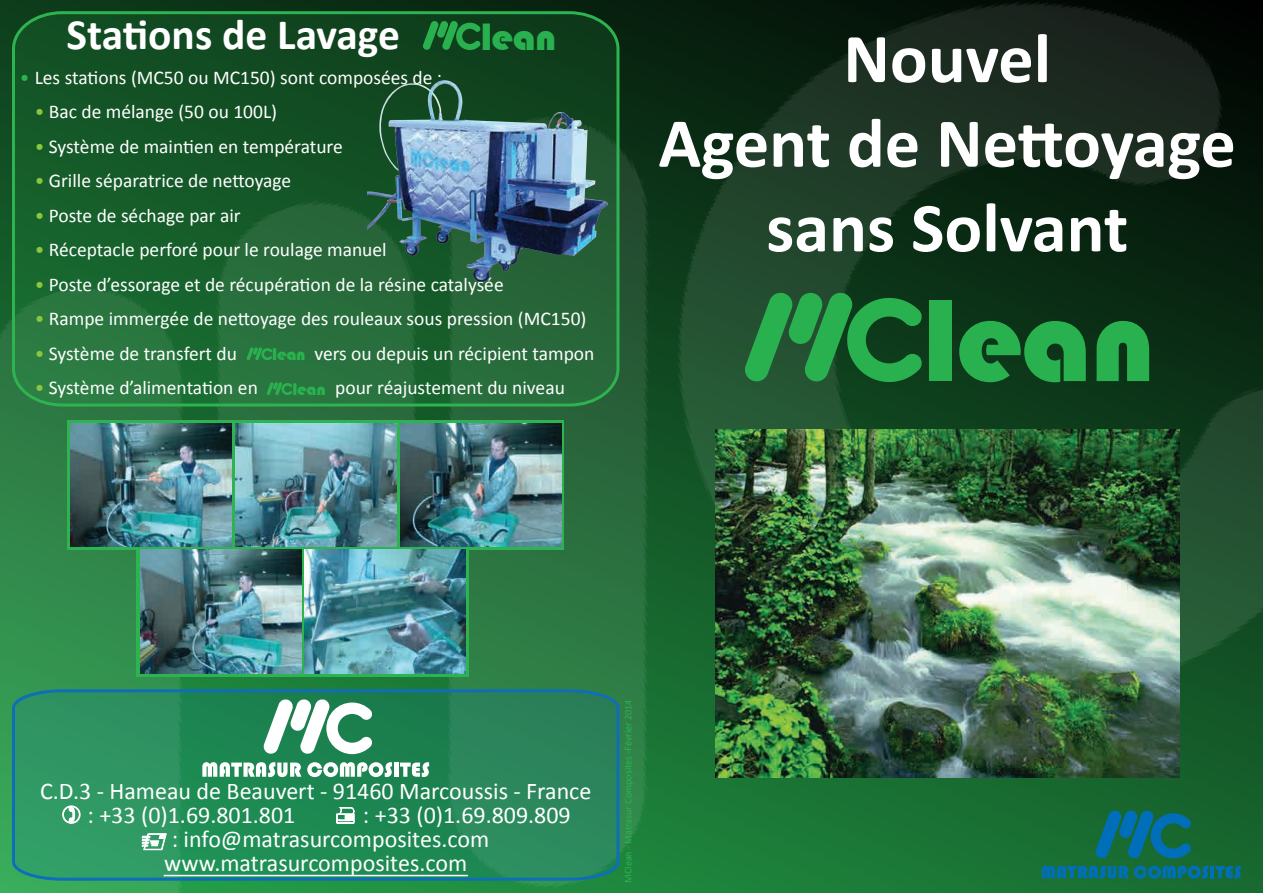
<style>
.page{position:relative;width:1263px;height:893px;background:#fff}
.page>*{position:absolute;margin:0;border:0;box-sizing:border-box;transform-origin:0 0}
.t1{font:121.05px "Bauhaus 93";color:#29b150}
.t2{font:700 70.5px/84.6px "Calibri";color:#fff;text-align:center}
.t3{font:700 43.5px "Calibri";color:#fff}
.t4{font:39.3px "Bauhaus 93";color:#29b150}
.t5{font:24px/24px "Calibri";color:#fff}
.t6{font:19.5px "Calibri";color:#fff}
.t7{font:17.4px/34.8px "Bauhaus 93";letter-spacing:-.015em;color:#29b150}
.t8{font:10.05px "Calibri";color:#2eb351}
.s1{color:#2eb351}
.s2{color:#8bc63e}
</style>
<div class="page">
<img style="left:0;top:0;width:1263px;height:893px">
<img style="left:715px;top:429px;width:464px;height:348px">
<svg style="left:1042px;top:866px;width:166px;height:13px;background:#096d85"></svg>
<hr style="left:1210px;top:866px;width:4px;height:12px;background:#006eb8">
<svg style="left:1215px;top:866px;width:26px;height:13px"></svg>
<svg style="left:1095px;top:811px;width:96px;height:48px;background:#0b6b77"></svg>
<svg style="left:745px;top:293px;width:177px;height:89px;background:#217e3c"></svg>
<svg style="left:11px;top:688px;width:610px;height:194px;background:#268a5d"></svg>
<hr style="left:164px;top:875px;width:304px;height:1px;background:#fff">
<svg style="left:202px;top:762px;width:99px;height:15px"></svg>
<svg style="left:307px;top:762px;width:85px;height:15px"></svg>
<hr style="left:394px;top:762px;width:4px;height:15px;background:#fff">
<svg style="left:400px;top:762px;width:29px;height:15px"></svg>
<svg style="left:263px;top:699px;width:110px;height:56px"></svg>
<svg style="left:11px;top:10px;width:610px;height:398px;background:#1b602f"></svg>
<svg style="left:423px;top:21px;width:57px;height:29px;background:#1c7b38"></svg>
<div style="left:68px;top:420px;width:496px;height:130px;background:#2eb351"></div>
<svg style="left:137px;top:549px;width:332px;height:127px;background:#40a86d"></svg>
<img style="left:141px;top:550px;width:161px;height:123px">
<img style="left:305px;top:550px;width:161px;height:123px">
<img style="left:70px;top:423px;width:161px;height:124px">
<img style="left:235px;top:423px;width:161px;height:124px">
<img style="left:400px;top:423px;width:161px;height:124px">
<img style="left:367px;top:75px;width:247px;height:214px">
<svg style="left:247px;top:347px;width:25px;height:13px"></svg>
<svg style="left:267px;top:382px;width:25px;height:13px"></svg>
<svg style="left:62px;top:806px;width:18px;height:18px"></svg>
<svg style="left:336px;top:807px;width:18px;height:17px"></svg>
<svg style="left:142px;top:833px;width:25px;height:17px"></svg>
<h3 class="t3" style="left:66px;top:7px;width:335px">Stations de Lavage</h3>
<p class="t6" style="left:20px;top:65px;width:424px"><span class="s1">•</span> Les stations (MC50 ou MC150) sont composées de :</p>
<p class="t6" style="left:35px;top:100px;width:244px"><span class="s2">•</span> Bac de mélange (50 ou 100L)</p>
<p class="t6" style="left:35px;top:134px;width:310px"><span class="s2">•</span> Système de maintien en température</p>
<p class="t6" style="left:35px;top:169px;width:258px"><span class="s2">•</span> Grille séparatrice de nettoyage</p>
<p class="t6" style="left:35px;top:203px;width:207px"><span class="s2">•</span> Poste de séchage par air</p>
<p class="t6" style="left:35px;top:238px;width:353px"><span class="s2">•</span> Réceptacle perforé pour le roulage manuel</p>
<p class="t6" style="left:35px;top:272px;width:470px"><span class="s2">•</span> Poste d’essorage et de récupération de la résine catalysée</p>
<p class="t6" style="left:35px;top:307px;width:553px"><span class="s2">•</span> Rampe immergée de nettoyage des rouleaux sous pression (MC150)</p>
<p class="t6" style="left:35px;top:341px;width:204px"><span class="s2">•</span> Système de transfert du</p>
<p class="t6" style="left:314px;top:341px;width:282px">vers ou depuis un récipient tampon</p>
<p class="t6" style="left:35px;top:376px;width:225px"><span class="s2">•</span> Système d’alimentation en</p>
<p class="t6" style="left:335px;top:376px;width:231px">pour réajustement du niveau</p>
<h3 class="t4" style="left:481px;top:14px;width:77px">lean</h3>
<p class="t7" style="left:292px;top:337px;width:35px;text-indent:-20px">lean lean</p>
<h2 class="t2" style="left:658px;top:16px;width:579px">Nouvel<br>Agent de Nettoyage sans Solvant</h2>
<h1 class="t1" style="left:923px;top:272px;width:234px">lean</h1>
<p class="t5" style="left:87px;top:779px;width:505px;text-indent:-47px">C.D.3 - Hameau de Beauvert - 91460 Marcoussis - France : +33 (0)1.69.801.801</p>
<p class="t5" style="left:363px;top:803px;width:209px">: +33 (0)1.69.809.809</p>
<p class="t5" style="left:172px;top:827px;width:319px">: info@matrasurcomposites.com</p>
<p class="t5" style="left:164px;top:851px;width:304px">www.matrasurcomposites.com</p>
<p class="t8" style="left:622px;top:883px;width:185px;rotate:-90deg">MClean - Matrasur Composites -Février 2014</p>
</div>
